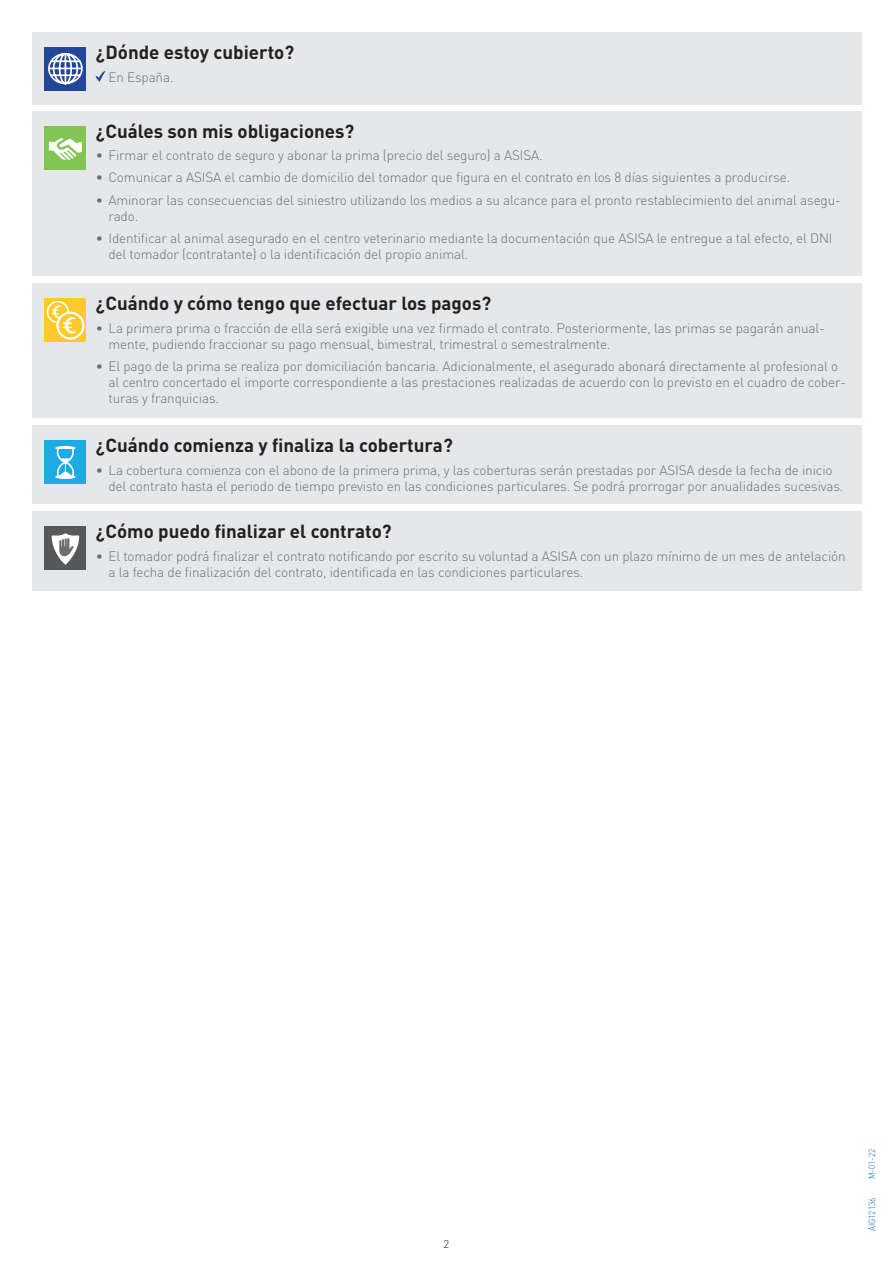
<style>
.page{position:relative;width:893px;height:1263px;background:#fff}
.page>*{position:absolute;margin:0;border:0;box-sizing:border-box;transform-origin:0 0}
.t1{font:700 18.75px "DIN Pro";color:#231f20}
.t2{font:300 13.5px/15.9px "DIN Pro";letter-spacing:-.01em;color:#6c6d70}
.t3{font:300 11.4px "DIN Pro";color:#231f20}
.t4{font:300 9px "DIN Pro";color:#0169af;scale:.9 1}
</style>
<div class="page">
<div style="left:32px;top:32px;width:829px;height:72px;background:#e6e7e9"></div>
<div style="left:45px;top:47px;width:41px;height:44px;background:#23469b"></div>
<svg style="left:48px;top:53px;width:35px;height:32px"></svg>
<svg style="left:95px;top:71px;width:10px;height:11px"></svg>
<div style="left:32px;top:111px;width:829px;height:165px;background:#e6e7e9"></div>
<div style="left:45px;top:126px;width:41px;height:43px;background:#83c555"></div>
<svg style="left:49px;top:138px;width:33px;height:22px"></svg>
<div style="left:32px;top:283px;width:829px;height:135px;background:#e6e7e9"></div>
<div style="left:45px;top:298px;width:41px;height:44px;background:#fec929"></div>
<div style="left:47px;top:301px;width:22px;height:22px;border:2px solid #fff;border-radius:50%"></div>
<svg style="left:58px;top:313px;width:25px;height:25px"></svg>
<div style="left:56px;top:312px;width:28px;height:28px;border:2px solid #fff;border-radius:50%"></div>
<svg style="left:51px;top:304px;width:26px;height:31px"></svg>
<div style="left:32px;top:425px;width:829px;height:79px;background:#e6e7e9"></div>
<div style="left:45px;top:441px;width:41px;height:43px;background:#1eaae2"></div>
<svg style="left:56px;top:446px;width:19px;height:33px"></svg>
<div style="left:32px;top:511px;width:829px;height:80px;background:#e6e7e9"></div>
<div style="left:45px;top:526px;width:41px;height:44px;background:#57585a"></div>
<svg style="left:52px;top:533px;width:27px;height:32px"></svg>
<h1 class="t1" style="left:96px;top:39px;width:200px">¿Dónde estoy cubierto?</h1>
<p class="t2" style="left:108px;top:69px;width:67px">En España.</p>
<h1 class="t1" style="left:96px;top:118px;width:260px">¿Cuáles son mis obligaciones?</h1>
<p class="t2" style="left:96px;top:147px;width:449px">• Firmar el contrato de seguro y abonar la prima (precio del seguro) a ASISA.</p>
<p class="t2" style="left:96px;top:169px;width:696px">• Comunicar a ASISA el cambio de domicilio del tomador que figura en el contrato en los 8 días siguientes a producirse.</p>
<p class="t2" style="left:108px;top:191px;width:734px;text-indent:-13px">• Aminorar las consecuencias del siniestro utilizando los medios a su alcance para el pronto restablecimiento del animal asegu&shy;rado.</p>
<p class="t2" style="left:108px;top:230px;width:726px;text-indent:-13px">• Identificar al animal asegurado en el centro veterinario mediante la documentación que ASISA le entregue a tal efecto, el DNI del tomador (contratante) o la identificación del propio animal.</p>
<h1 class="t1" style="left:96px;top:291px;width:397px">¿Cuándo y cómo tengo que efectuar los pagos?</h1>
<p class="t2" style="left:108px;top:319px;width:718px;text-indent:-13px">• La primera prima o fracción de ella será exigible una vez firmado el contrato. Posteriormente, las primas se pagarán anual&shy;mente, pudiendo fraccionar su pago mensual, bimestral, trimestral o semestralmente.</p>
<p class="t2" style="left:108px;top:357px;width:739px;text-indent:-13px">• El pago de la prima se realiza por domiciliación bancaria. Adicionalmente, el asegurado abonará directamente al profesional o al centro concertado el importe correspondiente a las prestaciones realizadas de acuerdo con lo previsto en el cuadro de cober&shy;turas y franquicias.</p>
<h1 class="t1" style="left:96px;top:433px;width:359px">¿Cuándo comienza y finaliza la cobertura?</h1>
<p class="t2" style="left:108px;top:462px;width:736px;text-indent:-13px">• La cobertura comienza con el abono de la primera prima, y las coberturas serán prestadas por ASISA desde la fecha de inicio del contrato hasta el periodo de tiempo previsto en las condiciones particulares. Se podrá prorrogar por anualidades sucesivas.</p>
<h1 class="t1" style="left:96px;top:519px;width:298px">¿Cómo puedo finalizar el contrato?</h1>
<p class="t2" style="left:108px;top:547px;width:739px;text-indent:-13px">• El tomador podrá finalizar el contrato notificando por escrito su voluntad a ASISA con un plazo mínimo de un mes de antelación a la fecha de finalización del contrato, identificada en las condiciones particulares.</p>
<p class="t3" style="left:444px;top:1236px;width:7px">2</p>
<p class="t4" style="left:866px;top:1179px;width:35px;rotate:-90deg">M-01-22</p>
<p class="t4" style="left:866px;top:1231px;width:38px;rotate:-90deg">AIG12136</p>
</div>
